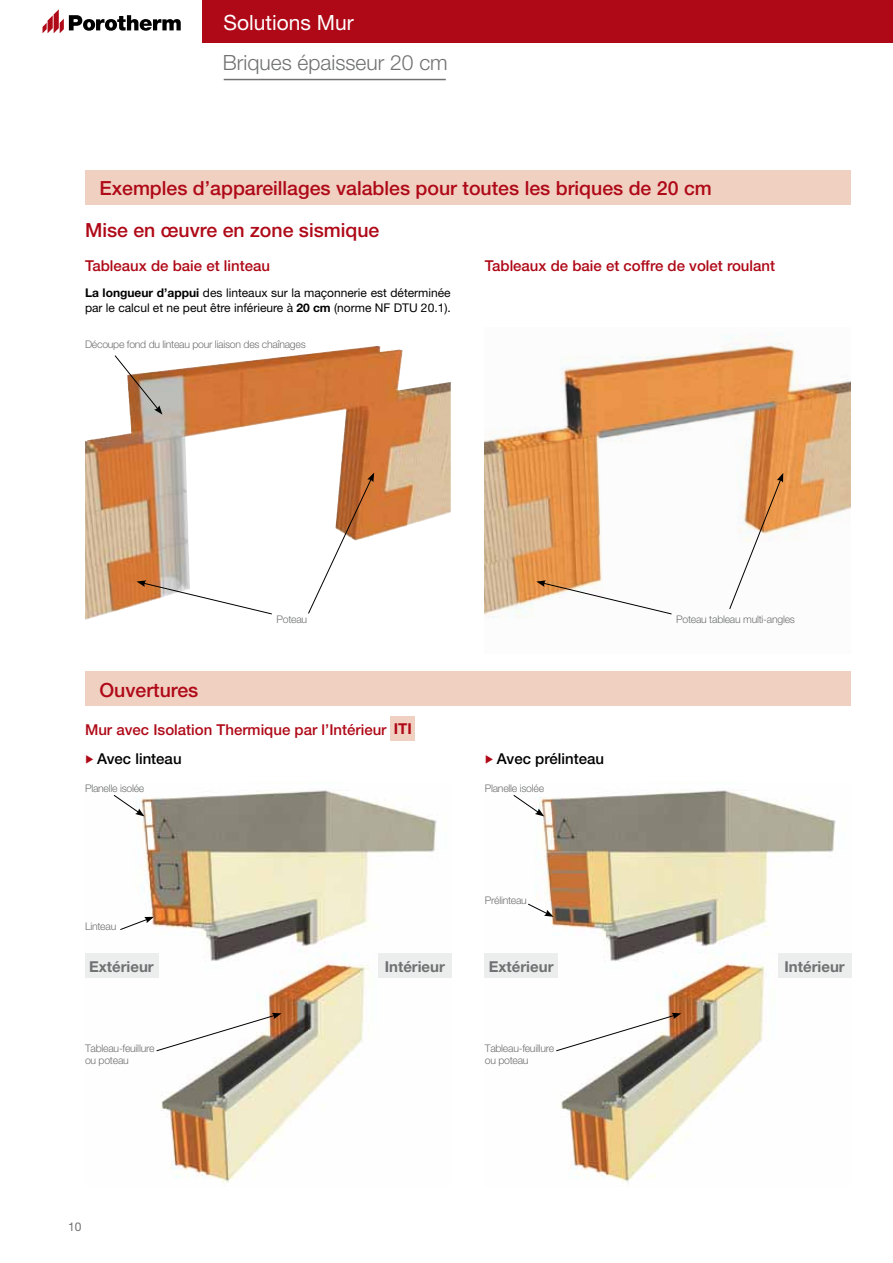
<style>
.page{position:relative;width:893px;height:1263px;background:#fff}
.page>*{position:absolute;margin:0;border:0;box-sizing:border-box;transform-origin:0 0}
.t1{font:300 21px "Helvetica Neue LT Std";color:#707172}
.t2{font:21px "Helvetica Neue LT Std";color:#fff}
.t3{font:500 19.5px "Helvetica Neue";color:#af0917}
.t4{font:500 15px "Helvetica Neue";color:#af0917}
.t5{font:700 15px "Helvetica Neue";color:#707172}
.t6{font:500 15px "Helvetica Neue";color:#000}
.t7{font:700 15px "Helvetica Neue";color:#af0917}
.t8{font:12px/15px "Helvetica Neue";color:#000}
.t9{font:12px "Helvetica Neue LT Std";color:#707172}
.t10{font:300 10.5px/12px "Helvetica Neue";letter-spacing:-.025em;color:#707172}
.s1{font-weight:700}
.s2{font-family:"Minion Pro";font-weight:400;font-size:18px;color:#af0917}
</style>
<div class="page">
<div style="left:202px;top:0;width:691px;height:43px;background:#af0917"></div>
<svg style="left:43px;top:9px;width:138px;height:24px"></svg>
<hr style="left:224px;top:79px;width:222px;height:1px;background:#707172">
<svg style="left:85px;top:345px;width:366px;height:275px"></svg>
<img style="left:199px;top:346px;width:175px;height:20px">
<img style="left:485px;top:333px;width:365px;height:285px">
<svg style="left:137px;top:580px;width:135px;height:35px"></svg>
<svg style="left:114px;top:355px;width:48px;height:60px"></svg>
<svg style="left:536px;top:580px;width:136px;height:35px"></svg>
<svg style="left:308px;top:473px;width:66px;height:141px"></svg>
<svg style="left:729px;top:473px;width:54px;height:137px"></svg>
<div style="left:85px;top:170px;width:765px;height:34px;background:#f0d0c1"></div>
<div style="left:85px;top:672px;width:765px;height:34px;background:#f0d0c1"></div>
<div style="left:390px;top:716px;width:24px;height:24px;background:#f0d0c1"></div>
<img style="left:85px;top:790px;width:366px;height:393px">
<img style="left:485px;top:790px;width:365px;height:393px">
<svg style="left:113px;top:794px;width:32px;height:22px"></svg>
<svg style="left:513px;top:794px;width:31px;height:22px"></svg>
<svg style="left:120px;top:917px;width:34px;height:13px"></svg>
<svg style="left:527px;top:903px;width:27px;height:14px"></svg>
<svg style="left:156px;top:1013px;width:125px;height:38px"></svg>
<svg style="left:556px;top:1013px;width:125px;height:38px"></svg>
<div style="left:85px;top:954px;width:73px;height:24px;background:#eceded"></div>
<div style="left:485px;top:954px;width:73px;height:24px;background:#eceded"></div>
<div style="left:378px;top:954px;width:74px;height:24px;background:#eceded"></div>
<div style="left:778px;top:954px;width:73px;height:24px;background:#eceded"></div>
<h1 class="t2" style="left:223px;top:10px;width:132px">Solutions Mur</h1>
<h1 class="t1" style="left:223px;top:50px;width:226px">Briques épaisseur 20 cm</h1>
<h2 class="t3" style="left:99px;top:176px;width:614px">Exemples d’appareillages valables pour toutes les briques de 20 cm</h2>
<h2 class="t3" style="left:85px;top:218px;width:296px">Mise en œuvre en zone sismique</h2>
<h3 class="t4" style="left:85px;top:257px;width:186px">Tableaux de baie et linteau</h3>
<p class="t8" style="left:85px;top:285px;width:367px"><span class="s1">La longueur d’appui</span> des linteaux sur la maçonnerie est déterminée par le calcul et ne peut être inférieure à <span class="s1">20 cm</span> (norme NF DTU 20.1).</p>
<p class="t10" style="left:85px;top:338px;width:222px">Découpe fond du linteau pour liaison des chaînages</p>
<h3 class="t4" style="left:485px;top:257px;width:292px">Tableaux de baie et coffre de volet roulant</h3>
<p class="t10" style="left:276px;top:613px;width:32px">Poteau</p>
<h2 class="t3" style="left:99px;top:678px;width:101px">Ouvertures</h2>
<h3 class="t4" style="left:85px;top:720px;width:303px">Mur avec Isolation Thermique par l’Intérieur</h3>
<h3 class="t7" style="left:394px;top:720px;width:20px">ITI</h3>
<p class="t10" style="left:676px;top:613px;width:120px">Poteau tableau multi-angles</p>
<h3 class="t6" style="left:85px;top:749px;width:98px"><span class="s2">▶</span> Avec linteau</h3>
<h3 class="t6" style="left:485px;top:749px;width:121px"><span class="s2">▶</span> Avec prélinteau</h3>
<p class="t10" style="left:85px;top:782px;width:61px">Planelle isolée</p>
<p class="t10" style="left:485px;top:782px;width:61px">Planelle isolée</p>
<p class="t10" style="left:85px;top:920px;width:33px">Linteau</p>
<p class="t10" style="left:485px;top:894px;width:44px">Prélinteau</p>
<h3 class="t5" style="left:89px;top:957px;width:66px">Extérieur</h3>
<h3 class="t5" style="left:385px;top:957px;width:62px">Intérieur</h3>
<h3 class="t5" style="left:489px;top:957px;width:66px">Extérieur</h3>
<h3 class="t5" style="left:784px;top:957px;width:62px">Intérieur</h3>
<p class="t10" style="left:85px;top:1041px;width:71px">Tableau-feuillure ou poteau</p>
<p class="t10" style="left:485px;top:1041px;width:71px">Tableau-feuillure ou poteau</p>
<p class="t9" style="left:68px;top:1220px;width:15px">10</p>
</div>
